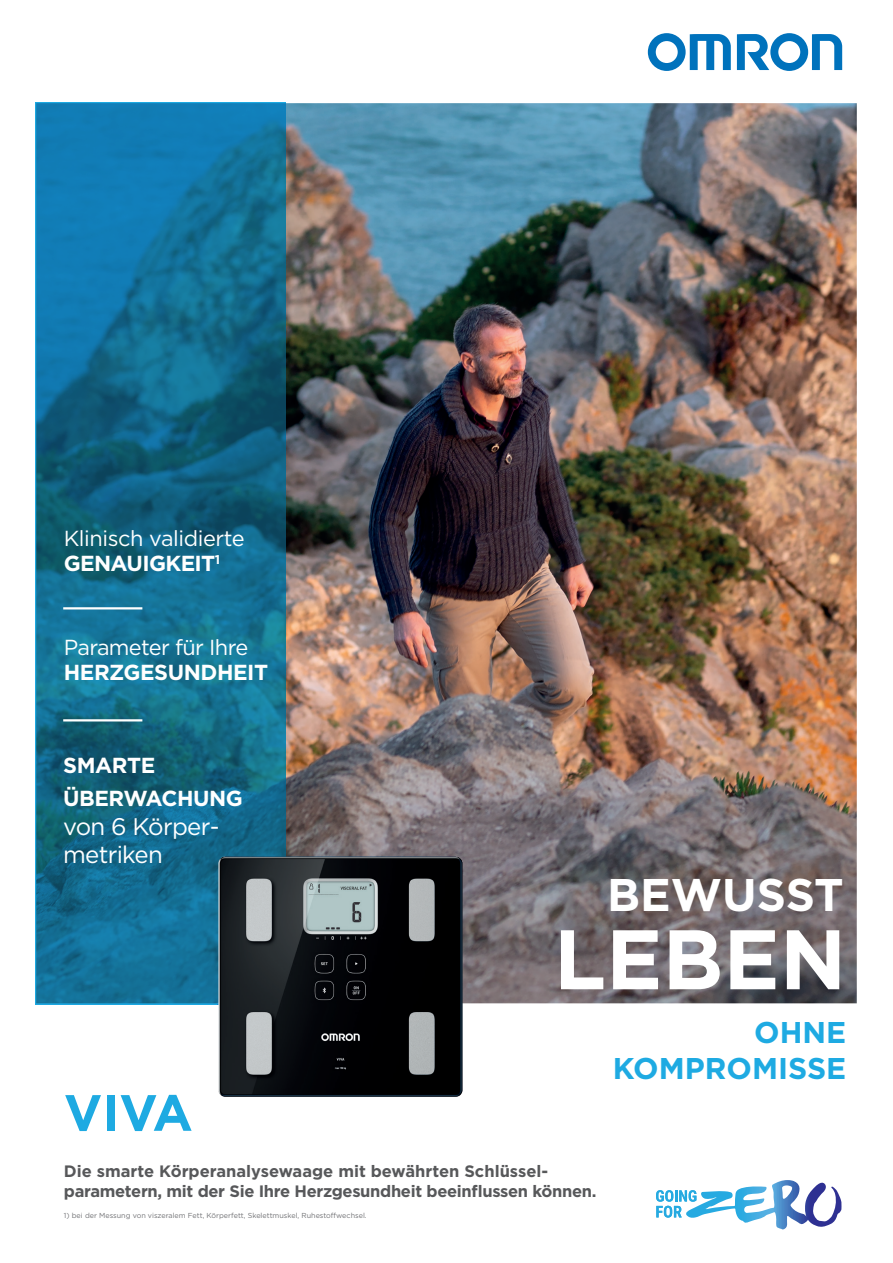
<style>
.page{position:relative;width:893px;height:1263px;background:#fff}
.page>*{position:absolute;margin:0;border:0;box-sizing:border-box;transform-origin:0 0}
.t1{font:700 84.3px "Gotham";color:#fff}
.t2{font:700 51px "Gotham";color:#1eaae2}
.t3{font:700 45.75px "Gotham";color:#fff}
.t4{font:700 30px/36px "Gotham";color:#1eaae2;text-align:right}
.t5{font:24px/28.5px "Gotham";letter-spacing:-.03em;color:#fff}
.t6{font:21.75px/25.5px "Gotham";letter-spacing:-.03em;color:#fff}
.t7{font:700 21.75px/33.2px "Gotham";letter-spacing:-.02em;color:#fff}
.t8{font:700 16.5px/19.8px "Gotham";letter-spacing:-.02em;color:#57585a}
.t9{font:7.2px "Gotham";color:#717275}
.s1{font-weight:700}
</style>
<div class="page">
<img style="left:286px;top:34px;width:571px;height:1196px">
<svg style="left:35px;top:102px;width:251px;height:903px;background:#126c90"></svg>
<hr style="left:63px;top:607px;width:79px;height:2px;background:#fff">
<hr style="left:63px;top:719px;width:79px;height:2px;background:#fff">
<svg style="left:648px;top:33px;width:83px;height:38px"></svg>
<svg style="left:737px;top:33px;width:105px;height:38px"></svg>
<svg style="left:656px;top:1182px;width:186px;height:47px"></svg>
<img style="left:199px;top:827px;width:289px;height:288px">
<h3 class="t6" style="left:64px;top:525px;width:182px">Klinisch validierte<br><span class="s1">GENAUIGKEIT</span><sup>1</sup></h3>
<h3 class="t6" style="left:64px;top:634px;width:186px">Parameter für Ihre</h3>
<h3 class="t7" style="left:64px;top:656px;width:206px">HERZGESUNDHEIT</h3>
<h3 class="t7" style="left:63px;top:748px;width:181px">SMARTE<br>ÜBERWACHUNG</h3>
<h3 class="t5" style="left:63px;top:811px;width:158px">von 6 Körper&shy;metriken</h3>
<h3 class="t3" style="left:607px;top:864px;width:238px">BEWUSST</h3>
<h1 class="t1" style="left:554px;top:903px;width:294px">LEBEN</h1>
<h3 class="t4" style="left:613px;top:1014px;width:235px">OHNE<br>KOMPROMISSE</h3>
<h2 class="t2" style="left:64px;top:1079px;width:130px">VIVA</h2>
<p class="t8" style="left:64px;top:1161px;width:534px">Die smarte Körperanalysewaage mit bewährten Schlüssel&shy;parametern, mit der Sie Ihre Herzgesundheit beeinflussen können.</p>
<p class="t9" style="left:64px;top:1211px;width:304px">1) bei der Messung von viszeralem Fett, Körperfett, Skelettmuskel, Ruhestoffwechsel.</p>
</div>
